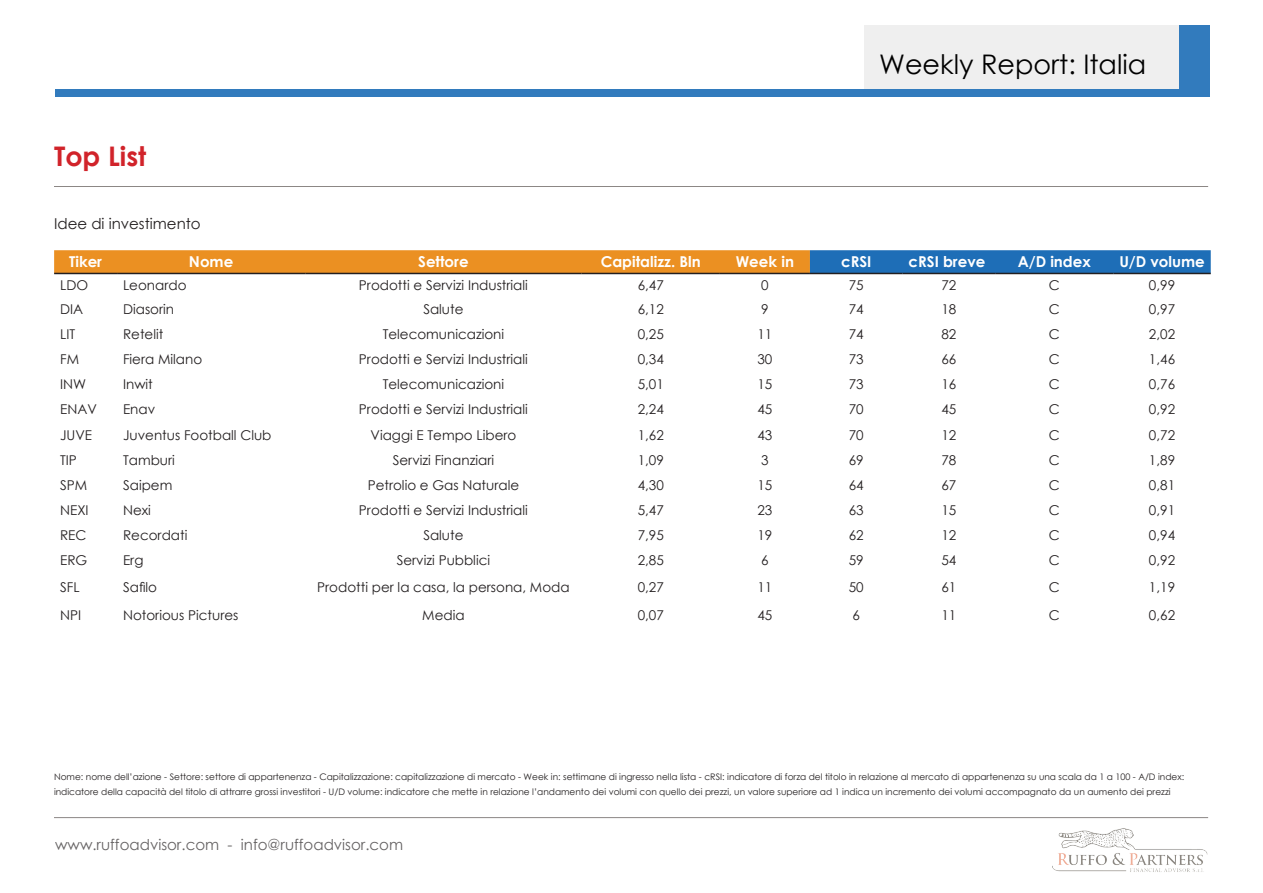
<style>
.page{position:relative;width:1263px;height:893px;background:#fff}
.page>*{position:absolute;margin:0;border:0;box-sizing:border-box;transform-origin:0 0}
.t1{font:27px "Century Gothic";color:#000}
.t2{font:700 27px "Century Gothic";color:#d1232a}
.t3{font:700 15px "Century Gothic";color:#fff}
.t4{font:15px "Century Gothic";color:#231f20}
.t5{font:13.5px "Century Gothic";color:#231f20}
.t6{font:9px/15px "Century Gothic";color:#231f20}
</style>
<div class="page">
<hr style="left:54px;top:186px;width:1154px;height:1px;background:#48403e">
<hr style="left:54px;top:817px;width:1154px;height:1px;background:#48403e">
<img style="left:1052px;top:828px;width:156px;height:44px">
<div style="left:864px;top:26px;width:315px;height:63px;background:#efefef"></div>
<div style="left:55px;top:89px;width:1154px;height:7px;background:#327bbd"></div>
<div style="left:1179px;top:26px;width:30px;height:63px;background:#327bbd"></div>
<svg style="left:54px;top:250px;width:1157px;height:23px;background:#a38456"></svg>
<hr style="left:54px;top:273px;width:63px;height:1px;background:#231f20">
<hr style="left:117px;top:273px;width:188px;height:1px;background:#231f20">
<hr style="left:305px;top:273px;width:277px;height:1px;background:#231f20">
<hr style="left:582px;top:273px;width:138px;height:1px;background:#231f20">
<hr style="left:720px;top:273px;width:90px;height:1px;background:#231f20">
<hr style="left:810px;top:273px;width:92px;height:1px;background:#231f20">
<hr style="left:902px;top:273px;width:93px;height:1px;background:#231f20">
<hr style="left:995px;top:273px;width:118px;height:1px;background:#231f20">
<hr style="left:1113px;top:273px;width:98px;height:1px;background:#231f20">
<p class="t2" style="left:54px;top:136px;width:94px">Top List</p>
<p class="t4" style="left:54px;top:213px;width:148px">Idee di investimento</p>
<p class="t1" style="left:879px;top:45px;width:269px">Weekly Report: Italia</p>
<p class="t3" style="left:69px;top:251px;width:34px">Tiker</p>
<p class="t3" style="left:189px;top:251px;width:46px">Nome</p>
<p class="t3" style="left:418px;top:251px;width:52px">Settore</p>
<p class="t3" style="left:601px;top:251px;width:102px">Capitalizz. Bln</p>
<p class="t3" style="left:736px;top:251px;width:60px">Week in</p>
<p class="t3" style="left:841px;top:251px;width:32px">cRSI</p>
<p class="t3" style="left:908px;top:251px;width:78px">cRSI breve</p>
<p class="t3" style="left:1018px;top:251px;width:75px">A/D index</p>
<p class="t3" style="left:1119px;top:251px;width:87px">U/D volume</p>
<p class="t5" style="left:60px;top:276px;width:30px">LDO</p>
<p class="t5" style="left:123px;top:276px;width:65px">Leonardo</p>
<p class="t5" style="left:359px;top:276px;width:170px">Prodotti e Servizi Industriali</p>
<p class="t5" style="left:638px;top:276px;width:28px">6,47</p>
<p class="t5" style="left:761px;top:276px;width:9px">0</p>
<p class="t5" style="left:849px;top:276px;width:16px">75</p>
<p class="t5" style="left:941px;top:276px;width:16px">72</p>
<p class="t5" style="left:1049px;top:276px;width:12px">C</p>
<p class="t5" style="left:1149px;top:276px;width:28px">0,99</p>
<p class="t5" style="left:60px;top:300px;width:25px">DIA</p>
<p class="t5" style="left:123px;top:300px;width:53px">Diasorin</p>
<p class="t5" style="left:423px;top:300px;width:42px">Salute</p>
<p class="t5" style="left:638px;top:300px;width:28px">6,12</p>
<p class="t5" style="left:761px;top:300px;width:9px">9</p>
<p class="t5" style="left:849px;top:300px;width:16px">74</p>
<p class="t5" style="left:941px;top:300px;width:16px">18</p>
<p class="t5" style="left:1049px;top:300px;width:12px">C</p>
<p class="t5" style="left:1149px;top:300px;width:28px">0,97</p>
<p class="t5" style="left:60px;top:325px;width:17px">LIT</p>
<p class="t5" style="left:123px;top:325px;width:42px">Retelit</p>
<p class="t5" style="left:383px;top:325px;width:123px">Telecomunicazioni</p>
<p class="t5" style="left:638px;top:325px;width:28px">0,25</p>
<p class="t5" style="left:757px;top:325px;width:16px">11</p>
<p class="t5" style="left:849px;top:325px;width:16px">74</p>
<p class="t5" style="left:941px;top:325px;width:16px">82</p>
<p class="t5" style="left:1049px;top:325px;width:12px">C</p>
<p class="t5" style="left:1149px;top:325px;width:28px">2,02</p>
<p class="t5" style="left:60px;top:350px;width:20px">FM</p>
<p class="t5" style="left:123px;top:350px;width:81px">Fiera Milano</p>
<p class="t5" style="left:359px;top:350px;width:170px">Prodotti e Servizi Industriali</p>
<p class="t5" style="left:638px;top:350px;width:28px">0,34</p>
<p class="t5" style="left:757px;top:350px;width:16px">30</p>
<p class="t5" style="left:849px;top:350px;width:16px">73</p>
<p class="t5" style="left:941px;top:350px;width:16px">66</p>
<p class="t5" style="left:1049px;top:350px;width:12px">C</p>
<p class="t5" style="left:1149px;top:350px;width:28px">1,46</p>
<p class="t5" style="left:60px;top:375px;width:28px">INW</p>
<p class="t5" style="left:123px;top:375px;width:31px">Inwit</p>
<p class="t5" style="left:383px;top:375px;width:123px">Telecomunicazioni</p>
<p class="t5" style="left:638px;top:375px;width:28px">5,01</p>
<p class="t5" style="left:757px;top:375px;width:16px">15</p>
<p class="t5" style="left:849px;top:375px;width:16px">73</p>
<p class="t5" style="left:941px;top:375px;width:16px">16</p>
<p class="t5" style="left:1049px;top:375px;width:12px">C</p>
<p class="t5" style="left:1149px;top:375px;width:28px">0,76</p>
<p class="t5" style="left:60px;top:400px;width:38px">ENAV</p>
<p class="t5" style="left:123px;top:400px;width:34px">Enav</p>
<p class="t5" style="left:359px;top:400px;width:170px">Prodotti e Servizi Industriali</p>
<p class="t5" style="left:638px;top:400px;width:28px">2,24</p>
<p class="t5" style="left:757px;top:400px;width:16px">45</p>
<p class="t5" style="left:849px;top:400px;width:16px">70</p>
<p class="t5" style="left:941px;top:400px;width:16px">45</p>
<p class="t5" style="left:1049px;top:400px;width:12px">C</p>
<p class="t5" style="left:1149px;top:400px;width:28px">0,92</p>
<p class="t5" style="left:60px;top:425px;width:34px">JUVE</p>
<p class="t5" style="left:123px;top:425px;width:150px">Juventus Football Club</p>
<p class="t5" style="left:371px;top:425px;width:147px">Viaggi E Tempo Libero</p>
<p class="t5" style="left:638px;top:425px;width:28px">1,62</p>
<p class="t5" style="left:757px;top:425px;width:16px">43</p>
<p class="t5" style="left:849px;top:425px;width:16px">70</p>
<p class="t5" style="left:941px;top:425px;width:16px">12</p>
<p class="t5" style="left:1049px;top:425px;width:12px">C</p>
<p class="t5" style="left:1149px;top:425px;width:28px">0,72</p>
<p class="t5" style="left:60px;top:450px;width:18px">TIP</p>
<p class="t5" style="left:123px;top:450px;width:53px">Tamburi</p>
<p class="t5" style="left:393px;top:450px;width:103px">Servizi Finanziari</p>
<p class="t5" style="left:638px;top:450px;width:28px">1,09</p>
<p class="t5" style="left:761px;top:450px;width:9px">3</p>
<p class="t5" style="left:849px;top:450px;width:16px">69</p>
<p class="t5" style="left:941px;top:450px;width:16px">78</p>
<p class="t5" style="left:1049px;top:450px;width:12px">C</p>
<p class="t5" style="left:1149px;top:450px;width:28px">1,89</p>
<p class="t5" style="left:60px;top:475px;width:29px">SPM</p>
<p class="t5" style="left:123px;top:475px;width:51px">Saipem</p>
<p class="t5" style="left:368px;top:475px;width:153px">Petrolio e Gas Naturale</p>
<p class="t5" style="left:638px;top:475px;width:28px">4,30</p>
<p class="t5" style="left:757px;top:475px;width:16px">15</p>
<p class="t5" style="left:849px;top:475px;width:16px">64</p>
<p class="t5" style="left:941px;top:475px;width:16px">67</p>
<p class="t5" style="left:1049px;top:475px;width:12px">C</p>
<p class="t5" style="left:1149px;top:475px;width:28px">0,81</p>
<p class="t5" style="left:60px;top:501px;width:30px">NEXI</p>
<p class="t5" style="left:123px;top:501px;width:29px">Nexi</p>
<p class="t5" style="left:359px;top:501px;width:170px">Prodotti e Servizi Industriali</p>
<p class="t5" style="left:638px;top:501px;width:28px">5,47</p>
<p class="t5" style="left:757px;top:501px;width:16px">23</p>
<p class="t5" style="left:849px;top:501px;width:16px">63</p>
<p class="t5" style="left:941px;top:501px;width:16px">15</p>
<p class="t5" style="left:1049px;top:501px;width:12px">C</p>
<p class="t5" style="left:1149px;top:501px;width:28px">0,91</p>
<p class="t5" style="left:60px;top:526px;width:28px">REC</p>
<p class="t5" style="left:123px;top:526px;width:66px">Recordati</p>
<p class="t5" style="left:423px;top:526px;width:42px">Salute</p>
<p class="t5" style="left:638px;top:526px;width:28px">7,95</p>
<p class="t5" style="left:757px;top:526px;width:16px">19</p>
<p class="t5" style="left:849px;top:526px;width:16px">62</p>
<p class="t5" style="left:941px;top:526px;width:16px">12</p>
<p class="t5" style="left:1049px;top:526px;width:12px">C</p>
<p class="t5" style="left:1149px;top:526px;width:28px">0,94</p>
<p class="t5" style="left:60px;top:551px;width:29px">ERG</p>
<p class="t5" style="left:123px;top:551px;width:22px">Erg</p>
<p class="t5" style="left:397px;top:551px;width:95px">Servizi Pubblici</p>
<p class="t5" style="left:638px;top:551px;width:28px">2,85</p>
<p class="t5" style="left:761px;top:551px;width:9px">6</p>
<p class="t5" style="left:849px;top:551px;width:16px">59</p>
<p class="t5" style="left:941px;top:551px;width:16px">54</p>
<p class="t5" style="left:1049px;top:551px;width:12px">C</p>
<p class="t5" style="left:1149px;top:551px;width:28px">0,92</p>
<p class="t5" style="left:60px;top:578px;width:21px">SFL</p>
<p class="t5" style="left:123px;top:578px;width:36px">Safilo</p>
<p class="t5" style="left:317px;top:578px;width:254px">Prodotti per la casa, la persona, Moda</p>
<p class="t5" style="left:638px;top:578px;width:28px">0,27</p>
<p class="t5" style="left:757px;top:578px;width:16px">11</p>
<p class="t5" style="left:849px;top:578px;width:16px">50</p>
<p class="t5" style="left:941px;top:578px;width:16px">61</p>
<p class="t5" style="left:1049px;top:578px;width:12px">C</p>
<p class="t5" style="left:1149px;top:578px;width:28px">1,19</p>
<p class="t5" style="left:60px;top:605px;width:23px">NPI</p>
<p class="t5" style="left:123px;top:605px;width:117px">Notorious Pictures</p>
<p class="t5" style="left:422px;top:605px;width:44px">Media</p>
<p class="t5" style="left:638px;top:605px;width:28px">0,07</p>
<p class="t5" style="left:757px;top:605px;width:16px">45</p>
<p class="t5" style="left:852px;top:605px;width:9px">6</p>
<p class="t5" style="left:941px;top:605px;width:16px">11</p>
<p class="t5" style="left:1049px;top:605px;width:12px">C</p>
<p class="t5" style="left:1149px;top:605px;width:28px">0,62</p>
<p class="t6" style="left:54px;top:769px;width:1132px">Nome: nome dell’azione - Settore: settore di appartenenza - Capitalizzazione: capitalizzazione di mercato - Week in: settimane di ingresso nella lista - cRSI: indicatore di forza del titolo in relazione al mercato di appartenenza su una scala da 1 a 100 - A/D index: indicatore della capacità del titolo di attrarre grossi investitori - U/D volume: indicatore che mette in relazione l’andamento dei volumi con quello dei prezzi, un valore superiore ad 1 indica un incremento dei volumi accompagnato da un aumento dei prezzi</p>
<p class="t4" style="left:55px;top:834px;width:350px">www.ruffoadvisor.com - info@ruffoadvisor.com</p>
</div>
